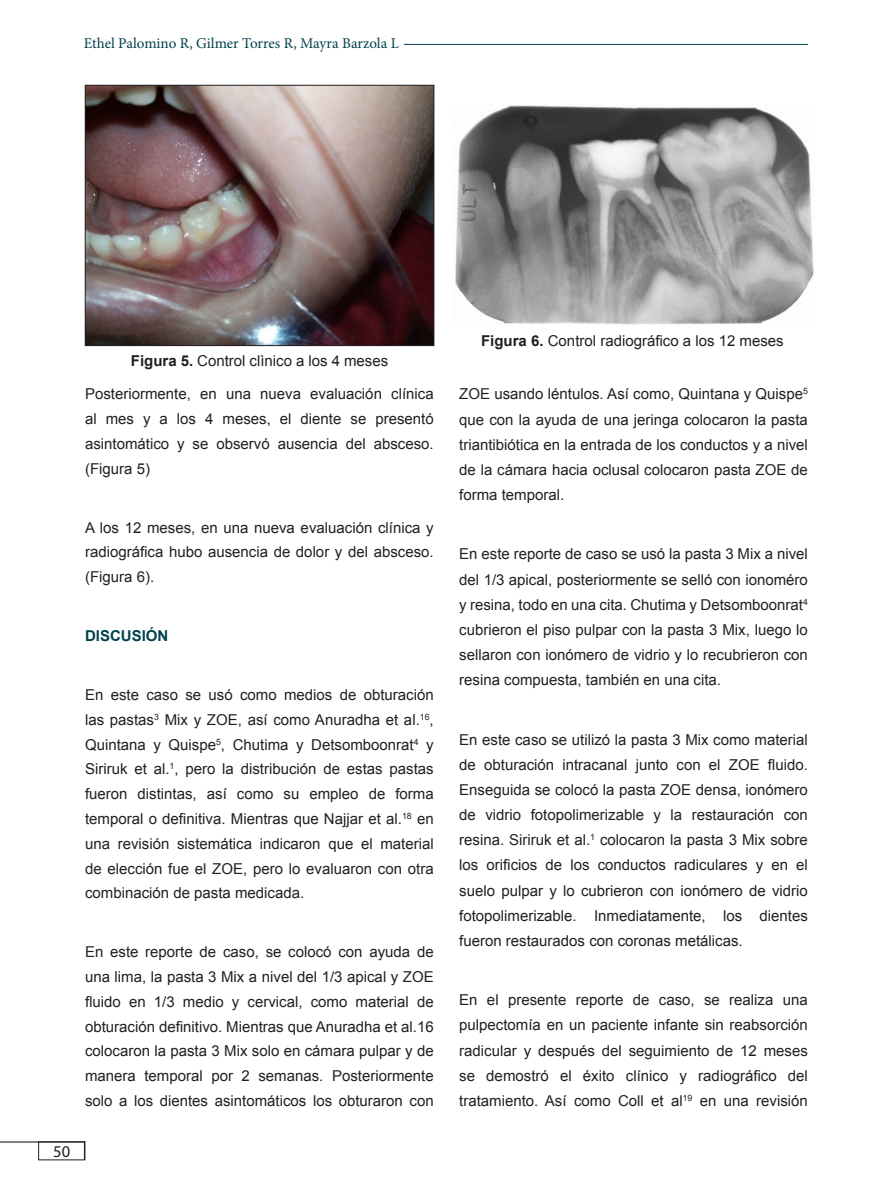
<style>
.page{position:relative;width:893px;height:1191px;background:#fff}
.page>*{position:absolute;margin:0;border:0;box-sizing:border-box;transform-origin:0 0}
.t1{font:16.5px "Myriad Pro";color:#231f20}
.Titulo{font:15px/25.2px "Arial";color:#231f20;text-align:justify}
.Texto_figura{font:15px "Minion Pro";color:#00414e}
.Titulo-2{font:700 15px "Arial";color:#00414e}
.s1{font-weight:700}
</style>
<div class="page">
<svg style="left:84px;top:1142px;width:1px;height:18px"></svg>
<hr style="left:0;top:1141px;width:85px;height:1px;background:#231f20">
<img style="left:87px;top:87px;width:345px;height:257px">
<div style="left:85px;top:85px;width:349px;height:261px;border:1px solid #231f20"></div>
<img style="left:455px;top:105px;width:359px;height:220px">
<hr style="left:404px;top:44px;width:404px;height:1px;background:#00414e">
<p class="Texto_figura" style="left:84px;top:33px;width:316px">Ethel Palomino R, Gilmer Torres R, Mayra Barzola L</p>
<p class="Titulo" style="left:131px;top:347px;width:259px"><span class="s1">Figura 5.</span> Control clìnico a los 4 meses</p>
<p class="Titulo" style="left:85px;top:382px;width:350px;line-height:24.8px">Posteriormente, en una nueva evaluación clínica al mes y a los 4 meses, el diente se presentó asintomático y se observó ausencia del absceso. (Figura 5)</p>
<p class="Titulo" style="left:85px;top:515px;width:350px;line-height:24.8px">A los 12 meses, en una nueva evaluación clínica y radiográfica hubo ausencia de dolor y del absceso. (Figura 6).</p>
<p class="Titulo-2" style="left:85px;top:625px;width:85px">DISCUSIÓN</p>
<p class="Titulo" style="left:85px;top:682px;width:350px;line-height:24.8px">En este caso se usó como medios de obturación las pastas<sup>3</sup> Mix y ZOE, así como Anuradha et al.<sup>16</sup>, Quintana y Quispe<sup>5</sup>, Chutima y Detsomboonrat<sup>4</sup> y Siriruk et al.<sup>1</sup>, pero la distribución de estas pastas fueron distintas, así como su empleo de forma temporal o definitiva. Mientras que Najjar et al.<sup>18</sup> en una revisión sistemática indicaron que el material de elección fue el ZOE, pero lo evaluaron con otra combinación de pasta medicada.</p>
<p class="Titulo" style="left:85px;top:939px;width:350px;line-height:24.8px">En este reporte de caso, se colocó con ayuda de una lima, la pasta 3 Mix a nivel del 1/3 apical y ZOE fluido en 1/3 medio y cervical, como material de obturación definitivo. Mientras que Anuradha et al.16 colocaron la pasta 3 Mix solo en cámara pulpar y de manera temporal por 2 semanas. Posteriormente solo a los dientes asintomáticos los obturaron con</p>
<p class="t1" style="left:53px;top:1141px;width:18px">50</p>
<p class="Titulo" style="left:481px;top:328px;width:304px"><span class="s1">Figura 6.</span> Control radiográfico a los 12 meses</p>
<p class="Titulo" style="left:459px;top:381px;width:350px">ZOE usando léntulos. Así como, Quintana y Quispe<sup>5 </sup>que con la ayuda de una jeringa colocaron la pasta triantibiótica en la entrada de los conductos y a nivel de la cámara hacia oclusal colocaron pasta ZOE de forma temporal.</p>
<p class="Titulo" style="left:459px;top:541px;width:350px">En este reporte de caso se usó la pasta 3 Mix a nivel del 1/3 apical, posteriormente se selló con ionoméro y resina, todo en una cita. Chutima y Detsomboonrat<sup>4 </sup>cubrieron el piso pulpar con la pasta 3 Mix, luego lo sellaron con ionómero de vidrio y lo recubrieron con resina compuesta, también en una cita.</p>
<p class="Titulo" style="left:459px;top:726px;width:350px">En este caso se utilizó la pasta 3 Mix como material de obturación intracanal junto con el ZOE fluido.<br>Enseguida se colocó la pasta ZOE densa, ionómero de vidrio fotopolimerizable y la restauración con resina. Siriruk et al.<sup>1</sup> colocaron la pasta 3 Mix sobre los orificios de los conductos radiculares y en el suelo pulpar y lo cubrieron con ionómero de vidrio fotopolimerizable. Inmediatamente, los dientes fueron restaurados con coronas metálicas.</p>
<p class="Titulo" style="left:459px;top:987px;width:350px">En el presente reporte de caso, se realiza una pulpectomía en un paciente infante sin reabsorción radicular y después del seguimiento de 12 meses se demostró el éxito clínico y radiográfico del tratamiento. Así como Coll et al<sup>19</sup> en una revisión</p>
</div>
